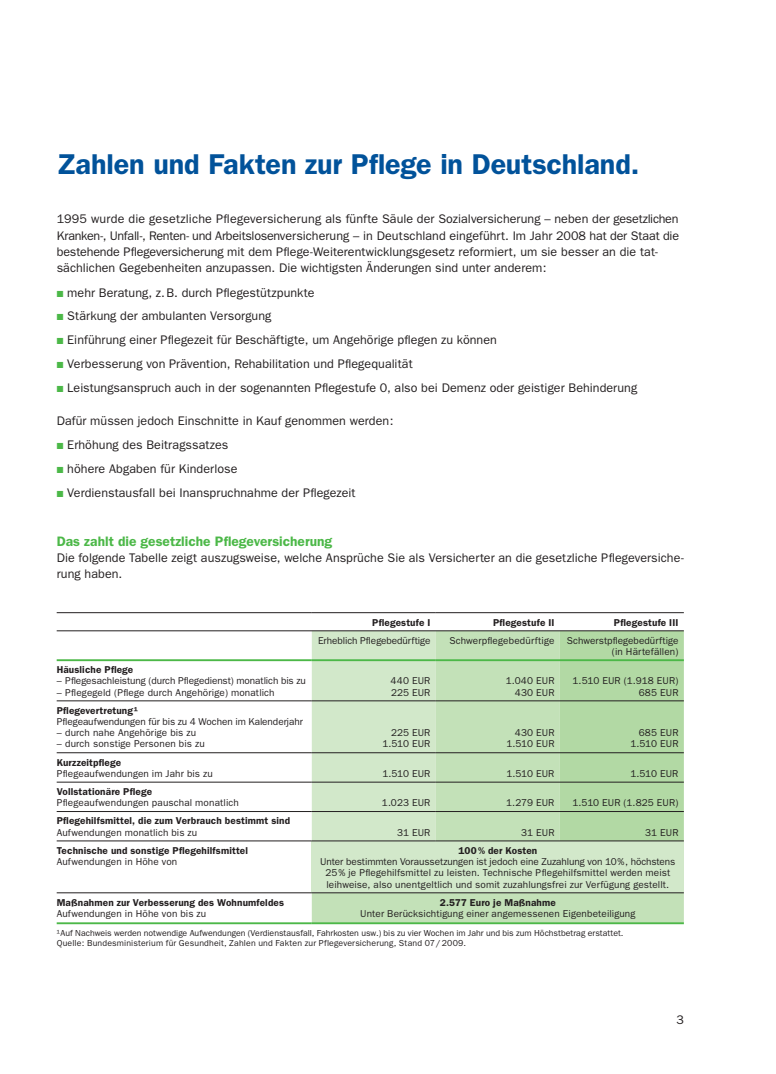
<style>
.page{position:relative;width:776px;height:1074px;background:#fff}
.page>*{position:absolute;margin:0;border:0;box-sizing:border-box;transform-origin:0 0}
.t1{font:600 28.75px "Franklin Gothic";color:#01529a}
.t2{font:600 13.75px "Franklin Gothic";color:#4cb848}
.t3{font:12.5px/16.2px "Franklin Gothic";color:#231f20}
.t4{font:10px/11.2px "Franklin Gothic";letter-spacing:.01em;color:#231f20;text-align:right}
.t5{font:600 10px "Franklin Gothic";letter-spacing:.015em;color:#231f20}
.t6{font:10px "Franklin Gothic";letter-spacing:-.01em;color:#231f20}
.t7{font:8.75px/10px "Franklin Gothic";letter-spacing:.005em;color:#231f20}
.s1{color:#4cb848}
</style>
<div class="page">
<svg style="left:312px;top:631px;width:372px;height:291px;background:#c7e2be"></svg>
<div style="left:560px;top:631px;width:124px;height:209px;background:#b2d9a4"></div>
<div style="left:312px;top:841px;width:372px;height:52px;background:#d2e8ca"></div>
<hr style="left:57px;top:612px;width:255px;height:1px;background:#231f20">
<hr style="left:436px;top:612px;width:248px;height:1px;background:#231f20">
<hr style="left:57px;top:659px;width:255px;height:2px;background:#4cb848">
<hr style="left:436px;top:659px;width:248px;height:2px;background:#4cb848">
<hr style="left:57px;top:922px;width:255px;height:2px;background:#4cb848">
<hr style="left:57px;top:700px;width:255px;height:1px;background:#231f20">
<hr style="left:436px;top:700px;width:248px;height:1px;background:#231f20">
<hr style="left:57px;top:752px;width:255px;height:1px;background:#231f20">
<hr style="left:436px;top:752px;width:248px;height:1px;background:#231f20">
<hr style="left:57px;top:782px;width:255px;height:1px;background:#231f20">
<hr style="left:436px;top:782px;width:248px;height:1px;background:#231f20">
<hr style="left:57px;top:811px;width:255px;height:1px;background:#231f20">
<hr style="left:436px;top:811px;width:248px;height:1px;background:#231f20">
<hr style="left:57px;top:840px;width:255px;height:1px;background:#231f20">
<hr style="left:436px;top:840px;width:248px;height:1px;background:#231f20">
<hr style="left:57px;top:892px;width:255px;height:1px;background:#231f20">
<hr style="left:312px;top:612px;width:124px;height:1px;background:#231f20">
<hr style="left:312px;top:659px;width:124px;height:2px;background:#4cb848">
<hr style="left:312px;top:922px;width:372px;height:2px;background:#4cb848">
<hr style="left:312px;top:700px;width:124px;height:1px;background:#231f20">
<hr style="left:312px;top:752px;width:124px;height:1px;background:#231f20">
<hr style="left:312px;top:782px;width:124px;height:1px;background:#231f20">
<hr style="left:312px;top:811px;width:124px;height:1px;background:#231f20">
<hr style="left:312px;top:840px;width:124px;height:1px;background:#231f20">
<hr style="left:312px;top:892px;width:372px;height:1px;background:#231f20">
<hr style="left:57px;top:630px;width:627px;height:1px;background:#231f20">
<h1 class="t1" style="left:57px;top:154px;width:584px">Zahlen und Fakten zur Pflege in Deutschland.</h1>
<p class="t3" style="left:57px;top:212px;width:624px">1995 wurde die gesetzliche Pflegeversicherung als fünfte Säule der Sozialversicherung – neben der gesetzlichen Kranken-, Unfall-, Renten- und Arbeitslosenversicherung – in Deutschland eingeführt. Im Jahr 2008 hat der Staat die bestehende Pflegeversicherung mit dem Pflege-Weiterentwicklungsgesetz reformiert, um sie besser an die tat&shy;sächlichen Gegebenheiten anzupassen. Die wichtigsten Änderungen sind unter anderem:</p>
<p class="t3" style="left:57px;top:285px;width:259px"><span class="s1">■</span> mehr Beratung, z. B. durch Pflegestützpunkte</p>
<p class="t3" style="left:57px;top:309px;width:216px"><span class="s1">■</span> Stärkung der ambulanten Versorgung</p>
<p class="t3" style="left:57px;top:333px;width:442px"><span class="s1">■</span> Einführung einer Pflegezeit für Beschäftigte, um Angehörige pflegen zu können</p>
<p class="t3" style="left:57px;top:357px;width:358px"><span class="s1">■</span> Verbesserung von Prävention, Rehabilitation und Pflegequalität</p>
<p class="t3" style="left:57px;top:381px;width:582px"><span class="s1">■</span> Leistungsanspruch auch in der sogenannten Pflegestufe 0, also bei Demenz oder geistiger Behinderung</p>
<p class="t3" style="left:57px;top:413px;width:338px">Dafür müssen jedoch Einschnitte in Kauf genommen werden:</p>
<p class="t3" style="left:57px;top:437px;width:173px"><span class="s1">■</span> Erhöhung des Beitragssatzes</p>
<p class="t3" style="left:57px;top:461px;width:182px"><span class="s1">■</span> höhere Abgaben für Kinderlose</p>
<p class="t3" style="left:57px;top:485px;width:300px"><span class="s1">■</span> Verdienstausfall bei Inanspruchnahme der Pflegezeit</p>
<p class="t2" style="left:57px;top:536px;width:277px">Das zahlt die gesetzliche Pflegeversicherung</p>
<p class="t3" style="left:57px;top:550px;width:629px">Die folgende Tabelle zeigt auszugsweise, welche Ansprüche Sie als Versicherter an die gesetzliche Pflegeversiche&shy;rung haben.</p>
<p class="t5" style="left:372px;top:618px;width:60px">Pflegestufe I</p>
<p class="t5" style="left:493px;top:618px;width:63px">Pflegestufe II</p>
<p class="t5" style="left:614px;top:618px;width:66px">Pflegestufe III</p>
<p class="t4" style="left:318px;top:635px;width:114px">Erheblich Pflegebedürftige</p>
<p class="t4" style="left:449px;top:635px;width:231px">Schwerpflegebedürftige Schwerstpflegebedürftige (in Härtefällen)</p>
<p class="t5" style="left:57px;top:666px;width:78px">Häusliche Pflege</p>
<p class="t4" style="left:57px;top:676px;width:251px">– Pflegesachleistung (durch Pflegedienst) monatlich bis zu</p>
<p class="t4" style="left:57px;top:687px;width:219px">– Pflegegeld (Pflege durch Angehörige) monatlich</p>
<p class="t4" style="left:391px;top:676px;width:41px;text-align:left">440 EUR<br>225 EUR</p>
<p class="t4" style="left:506px;top:676px;width:50px">1.040 EUR<br>430 EUR</p>
<p class="t4" style="left:573px;top:676px;width:107px">1.510 EUR (1.918 EUR)<br>685 EUR</p>
<p class="t5" style="left:57px;top:707px;width:82px">Pflegevertretung¹</p>
<p class="t6" style="left:57px;top:718px;width:248px">Pflegeaufwendungen für bis zu 4 Wochen im Kalenderjahr</p>
<p class="t4" style="left:57px;top:728px;width:141px">– durch nahe Angehörige bis zu</p>
<p class="t4" style="left:57px;top:739px;width:150px">– durch sonstige Personen bis zu</p>
<p class="t4" style="left:382px;top:728px;width:50px">225 EUR<br>1.510 EUR</p>
<p class="t4" style="left:506px;top:728px;width:50px">430 EUR<br>1.510 EUR</p>
<p class="t4" style="left:630px;top:728px;width:50px">685 EUR<br>1.510 EUR</p>
<p class="t5" style="left:57px;top:758px;width:66px">Kurzzeitpflege</p>
<p class="t4" style="left:57px;top:768px;width:158px">Pflegeaufwendungen im Jahr bis zu</p>
<p class="t4" style="left:382px;top:768px;width:50px">1.510 EUR</p>
<p class="t4" style="left:506px;top:768px;width:50px">1.510 EUR</p>
<p class="t4" style="left:630px;top:768px;width:50px">1.510 EUR</p>
<p class="t5" style="left:57px;top:788px;width:97px">Vollstationäre Pflege</p>
<p class="t4" style="left:57px;top:798px;width:184px">Pflegeaufwendungen pauschal monatlich</p>
<p class="t4" style="left:382px;top:798px;width:50px">1.023 EUR</p>
<p class="t4" style="left:506px;top:798px;width:50px">1.279 EUR</p>
<p class="t4" style="left:572px;top:798px;width:108px">1.510 EUR (1.825 EUR)</p>
<p class="t5" style="left:57px;top:817px;width:235px">Pflegehilfsmittel, die zum Verbrauch bestimmt sind</p>
<p class="t4" style="left:57px;top:827px;width:142px">Aufwendungen monatlich bis zu</p>
<p class="t4" style="left:397px;top:827px;width:35px">31 EUR</p>
<p class="t4" style="left:521px;top:827px;width:35px">31 EUR</p>
<p class="t4" style="left:645px;top:827px;width:35px">31 EUR</p>
<p class="t5" style="left:57px;top:847px;width:193px">Technische und sonstige Pflegehilfsmittel</p>
<p class="t4" style="left:57px;top:857px;width:122px">Aufwendungen in Höhe von</p>
<p class="t5" style="left:458px;top:847px;width:80px">100 % der Kosten</p>
<p class="t4" style="left:320px;top:857px;width:357px;text-align:center">Unter bestimmten Voraussetzungen ist jedoch eine Zuzahlung von 10 %, höchstens<br>25 % je Pflegehilfsmittel zu leisten. Technische Pflegehilfsmittel werden meist leihweise, also unentgeltlich und somit zuzahlungsfrei zur Verfügung gestellt.</p>
<p class="t5" style="left:57px;top:898px;width:229px">Maßnahmen zur Verbesserung des Wohnumfeldes</p>
<p class="t4" style="left:57px;top:908px;width:151px">Aufwendungen in Höhe von bis zu</p>
<p class="t5" style="left:440px;top:898px;width:118px">2.577 Euro je Maßnahme</p>
<p class="t4" style="left:360px;top:908px;width:277px">Unter Berücksichtigung einer angemessenen Eigenbeteiligung</p>
<p class="t7" style="left:57px;top:928px;width:568px">¹Auf Nachweis werden notwendige Aufwendungen (Verdienstausfall, Fahrkosten usw.) bis zu vier Wochen im Jahr und bis zum Höchstbetrag erstattet.<br>Quelle: Bundesministerium für Gesundheit, Zahlen und Fakten zur Pflegeversicherung, Stand 07 / 2009.</p>
<p class="t3" style="left:676px;top:1013px;width:9px">3</p>
</div>
